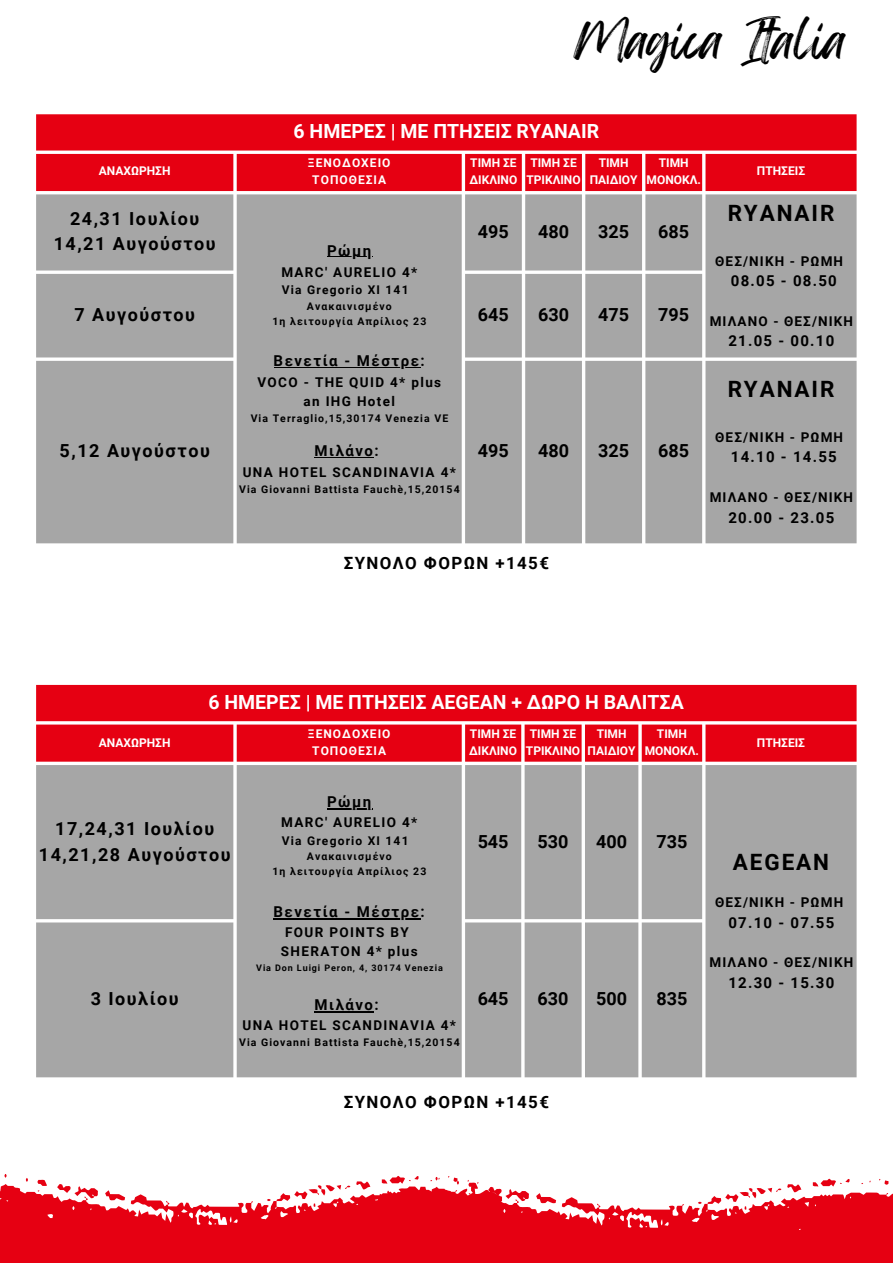
<style>
.page{position:relative;width:893px;height:1264px;background:#fff}
.page>*{position:absolute;margin:0;border:0;box-sizing:border-box;transform-origin:0 0}
.t1{font:45px "Feeling Passionate";color:#000}
.t2{font:700 22.5px "Roboto";letter-spacing:.085em;color:#000}
.t3{font:700 19.5px "Roboto";color:#fff}
.t4{font:700 18px "Roboto";letter-spacing:.085em;color:#000}
.t5{font:700 16.8px "Roboto";letter-spacing:.085em;color:#000}
.t6{font:700 15px "Roboto";letter-spacing:.1em;color:#000}
.t7{font:700 13.5px "Roboto";letter-spacing:.1em;color:#000}
.t8{font:700 12px/16.6px "Roboto";color:#fff;text-align:center}
.t9{font:700 12px "Roboto";letter-spacing:.085em;color:#fff}
.t10{font:700 12px "Roboto";letter-spacing:.1em;color:#000}
.t11{font:700 10.5px "Roboto";letter-spacing:.1em;color:#000}
.t12{font:700 9px "Roboto";letter-spacing:.1em;color:#000}
</style>
<div class="page">
<svg style="left:0;top:1174px;width:892px;height:88px"></svg>
<svg style="left:36px;top:114px;width:820px;height:77px;background:#e70d1e"></svg>
<div style="left:36px;top:194px;width:820px;height:349px;background:#a6a6a6"></div>
<hr style="left:327px;top:256px;width:46px;height:1px;background:#000">
<hr style="left:273px;top:366px;width:147px;height:1px;background:#000">
<hr style="left:314px;top:457px;width:60px;height:1px;background:#000">
<svg style="left:36px;top:685px;width:820px;height:76px;background:#e70d1e"></svg>
<div style="left:36px;top:765px;width:820px;height:312px;background:#a6a6a6"></div>
<hr style="left:327px;top:807px;width:46px;height:2px;background:#000">
<hr style="left:273px;top:918px;width:147px;height:1px;background:#000">
<hr style="left:314px;top:1011px;width:60px;height:1px;background:#000">
<p class="t1" style="left:573px;top:3px;width:275px">Magica Italia</p>
<p class="t8" style="left:99px;top:163px;width:73px">ΑΝΑΧΩΡΗΣΗ</p>
<p class="t3" style="left:293px;top:120px;width:307px">6 ΗΜΕΡΕΣ | ΜΕ ΠΤΗΣΕΙΣ RYANAIR</p>
<p class="t9" style="left:308px;top:156px;width:84px">ΞΕΝΟΔΟΧΕΙΟ</p>
<p class="t9" style="left:312px;top:173px;width:75px">ΤΟΠΟΘΕΣΙΑ</p>
<p class="t8" style="left:470px;top:155px;width:48px">ΤΙΜΗ ΣΕ</p>
<p class="t8" style="left:469px;top:171px;width:49px">ΔΙΚΛIΝΟ</p>
<p class="t8" style="left:530px;top:155px;width:48px">ΤΙΜΗ ΣΕ</p>
<p class="t8" style="left:526px;top:171px;width:56px">ΤΡΙΚΛΙΝΟ</p>
<p class="t8" style="left:589px;top:155px;width:49px">ΤΙΜΗ<br>ΠΑΙΔΙΟΥ</p>
<p class="t8" style="left:646px;top:155px;width:56px">ΤΙΜΗ<br>ΜΟΝΟΚΛ.</p>
<p class="t8" style="left:756px;top:163px;width:50px">ΠΤΗΣΕΙΣ</p>
<p class="t4" style="left:70px;top:208px;width:131px">24,31 Ιουλίου</p>
<p class="t4" style="left:54px;top:233px;width:163px">14,21 Αυγούστου</p>
<p class="t6" style="left:327px;top:242px;width:46px">Ρώμη</p>
<p class="t7" style="left:281px;top:264px;width:137px">MARC' AURELIO 4*</p>
<p class="t10" style="left:282px;top:283px;width:128px">Via Gregorio XI 141</p>
<p class="t11" style="left:307px;top:300px;width:86px">Ανακαινισμένο</p>
<p class="t11" style="left:272px;top:315px;width:155px">1η λειτουργία Απρίλιος 23</p>
<p class="t6" style="left:273px;top:352px;width:153px">Βενετία - Μέστρε:</p>
<p class="t7" style="left:257px;top:374px;width:185px">VOCO - THE QUID 4* plus</p>
<p class="t7" style="left:303px;top:393px;width:93px">an IHG Hotel</p>
<p class="t11" style="left:251px;top:412px;width:199px">Via Terraglio,15,30174 Venezia VE</p>
<p class="t6" style="left:314px;top:442px;width:66px">Μιλάνο:</p>
<p class="t7" style="left:243px;top:464px;width:215px">UNA HOTEL SCANDINAVIA 4*</p>
<p class="t11" style="left:239px;top:483px;width:222px">Via Giovanni Battista Fauchè,15,20154</p>
<p class="t4" style="left:478px;top:221px;width:32px">495</p>
<p class="t4" style="left:538px;top:221px;width:32px">480</p>
<p class="t4" style="left:598px;top:221px;width:32px">325</p>
<p class="t4" style="left:658px;top:221px;width:32px">685</p>
<p class="t4" style="left:74px;top:304px;width:122px">7 Αυγούστου</p>
<p class="t4" style="left:478px;top:304px;width:32px">645</p>
<p class="t4" style="left:538px;top:304px;width:32px">630</p>
<p class="t4" style="left:598px;top:304px;width:32px">475</p>
<p class="t4" style="left:658px;top:304px;width:32px">795</p>
<p class="t4" style="left:60px;top:440px;width:152px">5,12 Αυγούστου</p>
<p class="t4" style="left:478px;top:440px;width:32px">495</p>
<p class="t4" style="left:538px;top:440px;width:32px">480</p>
<p class="t4" style="left:598px;top:440px;width:32px">325</p>
<p class="t4" style="left:658px;top:440px;width:32px">685</p>
<p class="t5" style="left:343px;top:553px;width:207px">ΣΥΝΟΛΟ ΦΟΡΩΝ +145€</p>
<p class="t2" style="left:727px;top:200px;width:108px">RYANAIR</p>
<p class="t7" style="left:715px;top:253px;width:129px">ΘΕΣ/ΝΙΚΗ - ΡΩΜΗ</p>
<p class="t6" style="left:730px;top:272px;width:107px">08.05 - 08.50</p>
<p class="t7" style="left:709px;top:314px;width:145px">ΜΙΛΑΝΟ - ΘΕΣ/ΝΙΚΗ</p>
<p class="t6" style="left:728px;top:332px;width:107px">21.05 - 00.10</p>
<p class="t2" style="left:727px;top:376px;width:108px">RYANAIR</p>
<p class="t7" style="left:715px;top:429px;width:129px">ΘΕΣ/ΝΙΚΗ - ΡΩΜΗ</p>
<p class="t6" style="left:730px;top:448px;width:107px">14.10 - 14.55</p>
<p class="t7" style="left:709px;top:490px;width:145px">ΜΙΛΑΝΟ - ΘΕΣ/ΝΙΚΗ</p>
<p class="t6" style="left:728px;top:508px;width:107px">20.00 - 23.05</p>
<p class="t3" style="left:208px;top:691px;width:477px">6 ΗΜΕΡΕΣ | ΜΕ ΠΤΗΣΕΙΣ AEGEAN + ΔΩΡΟ Η ΒΑΛΙΤΣΑ</p>
<p class="t8" style="left:99px;top:734px;width:73px">ΑΝΑΧΩΡΗΣΗ</p>
<p class="t9" style="left:308px;top:727px;width:84px">ΞΕΝΟΔΟΧΕΙΟ</p>
<p class="t9" style="left:312px;top:743px;width:75px">ΤΟΠΟΘΕΣΙΑ</p>
<p class="t8" style="left:470px;top:726px;width:48px">ΤΙΜΗ ΣΕ</p>
<p class="t8" style="left:469px;top:742px;width:49px">ΔΙΚΛIΝΟ</p>
<p class="t8" style="left:530px;top:726px;width:48px">ΤΙΜΗ ΣΕ</p>
<p class="t8" style="left:526px;top:742px;width:56px">ΤΡΙΚΛΙΝΟ</p>
<p class="t8" style="left:587px;top:726px;width:49px">ΤΙΜΗ<br>ΠΑΙΔΙΟΥ</p>
<p class="t8" style="left:644px;top:726px;width:56px">ΤΙΜΗ<br>ΜΟΝΟΚΛ.</p>
<p class="t8" style="left:756px;top:734px;width:50px">ΠΤΗΣΕΙΣ</p>
<p class="t6" style="left:327px;top:793px;width:46px">Ρώμη</p>
<p class="t7" style="left:281px;top:814px;width:138px">MARC' AURELIO 4*</p>
<p class="t10" style="left:282px;top:834px;width:128px">Via Gregorio XI 141</p>
<p class="t11" style="left:307px;top:850px;width:86px">Ανακαινισμένο</p>
<p class="t11" style="left:272px;top:865px;width:155px">1η λειτουργία Απρίλιος 23</p>
<p class="t6" style="left:273px;top:903px;width:153px">Βενετία - Μέστρε:</p>
<p class="t7" style="left:285px;top:924px;width:125px">FOUR POINTS BY</p>
<p class="t7" style="left:281px;top:943px;width:138px">SHERATON 4* plus</p>
<p class="t12" style="left:256px;top:962px;width:188px">Via Don Luigi Peron, 4, 30174 Venezia</p>
<p class="t6" style="left:314px;top:996px;width:66px">Μιλάνο:</p>
<p class="t7" style="left:242px;top:1017px;width:215px">UNA HOTEL SCANDINAVIA 4*</p>
<p class="t11" style="left:239px;top:1036px;width:222px">Via Giovanni Battista Fauchè,15,20154</p>
<p class="t4" style="left:55px;top:818px;width:160px">17,24,31 Ιουλίου</p>
<p class="t4" style="left:39px;top:844px;width:193px">14,21,28 Αυγούστου</p>
<p class="t4" style="left:477px;top:831px;width:32px">545</p>
<p class="t4" style="left:537px;top:831px;width:32px">530</p>
<p class="t4" style="left:596px;top:831px;width:32px">400</p>
<p class="t4" style="left:656px;top:831px;width:32px">735</p>
<p class="t4" style="left:91px;top:988px;width:90px">3 Ιουλίου</p>
<p class="t4" style="left:477px;top:988px;width:32px">645</p>
<p class="t4" style="left:537px;top:988px;width:32px">630</p>
<p class="t4" style="left:596px;top:988px;width:32px">500</p>
<p class="t4" style="left:656px;top:988px;width:32px">835</p>
<p class="t5" style="left:343px;top:1092px;width:207px">ΣΥΝΟΛΟ ΦΟΡΩΝ +145€</p>
<p class="t2" style="left:732px;top:849px;width:98px">AEGEAN</p>
<p class="t7" style="left:715px;top:894px;width:130px">ΘΕΣ/ΝΙΚΗ - ΡΩΜΗ</p>
<p class="t6" style="left:728px;top:913px;width:107px">07.10 - 07.55</p>
<p class="t7" style="left:709px;top:954px;width:145px">ΜΙΛΑΝΟ - ΘΕΣ/ΝΙΚΗ</p>
<p class="t6" style="left:728px;top:974px;width:107px">12.30 - 15.30</p>
</div>
